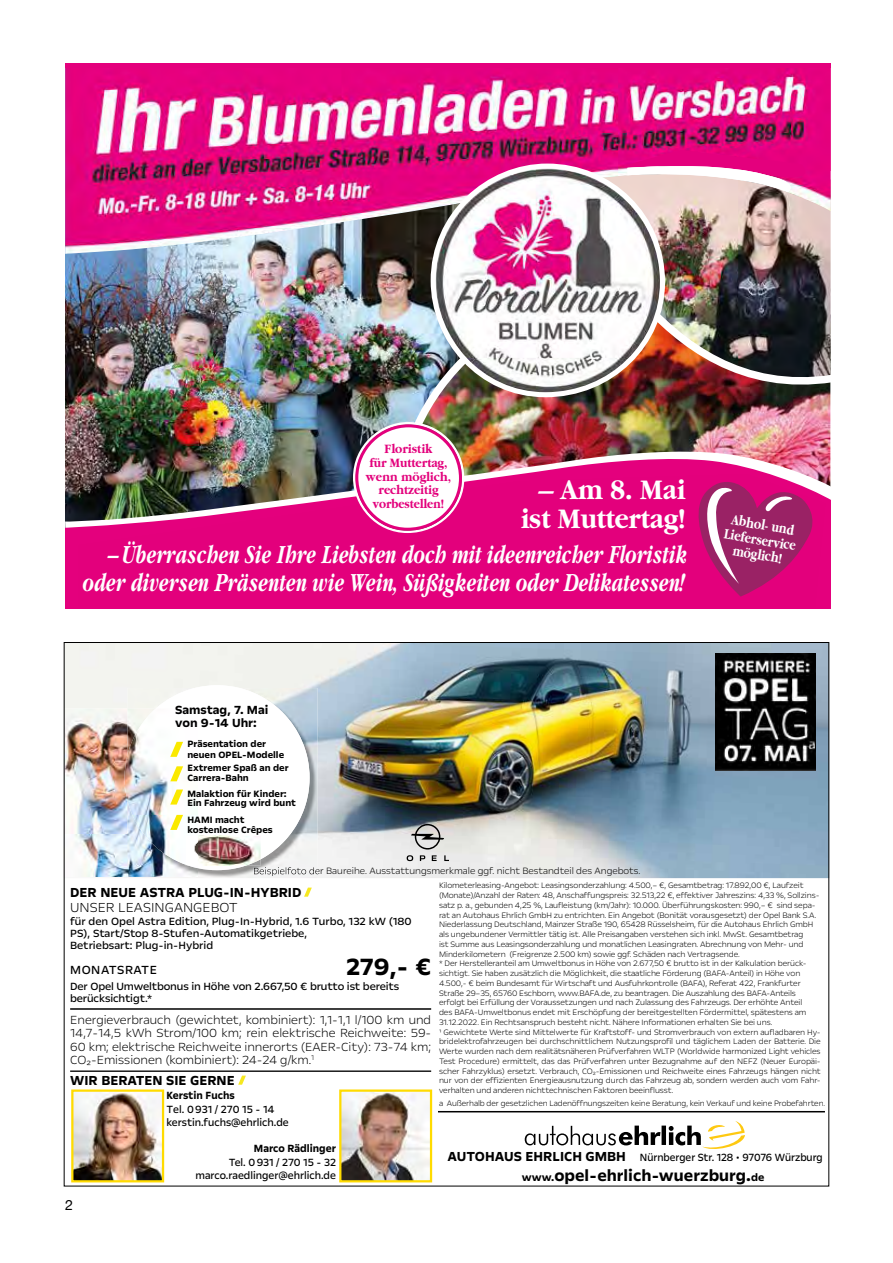
<style>
.page{position:relative;width:893px;height:1263px;background:#fff}
.page>*{position:absolute;margin:0;border:0;box-sizing:border-box;transform-origin:0 0}
.t1{font:700 29.55px/29.5px "Garamond";color:#fff;text-align:right;scale:.9 1}
.t2{font:italic 700 27.3px/28px "Garamond";color:#fff;text-align:right;scale:.7 1}
.t3{font:700 27px "Opel Next";color:#000}
.t4{font:700 18px "Opel Next";color:#000}
.t5{font:700 15px "Opel Next";color:#000}
.t6{font:700 15px/15px "Garamond";color:#fff;text-align:center;scale:.8 1}
.t7{font:300 15px "Opel Next";color:#000}
.t8{font:14.25px "Helvetica Neue";color:#000}
.t9{font:300 13.5px/13.5px "Opel Next";color:#000;text-align:justify}
.t10{font:700 13.5px/13.5px "Opel Next";color:#000}
.t11{font:13.5px "Opel Next";letter-spacing:.035em;color:#000}
.t12{font:700 13.35px/13.8px "Garamond";color:#e3007c;text-align:center;scale:.9 1}
.t13{font:12px/12px "Opel Next";color:#000}
.t14{font:12px/13.5px "Opel Next";color:#000;text-align:right;scale:.95 1}
.t15{font:12px "Opel Next";color:#000;scale:.92 1}
.t16{font:700 12px "Opel Next";color:#000;scale:.95 1}
.t17{font:700 10.5px/10.5px "Opel Next";color:#000}
.t18{font:300 10.5px "Opel Next";color:#000}
.t19{font:300 9px/9.8px "Opel Next";letter-spacing:-.01em;color:#000}
.s1{font-weight:700;font-size:15px}
.s2{font-size:12px}
</style>
<div class="page">
<img style="left:66px;top:644px;width:761px;height:234px">
<svg style="left:304px;top:887px;width:8px;height:10px"></svg>
<hr style="left:70px;top:1008px;width:361px;height:2px;background:#000">
<hr style="left:70px;top:1070px;width:361px;height:2px;background:#000">
<svg style="left:407px;top:855px;width:42px;height:6px"></svg>
<svg style="left:411px;top:824px;width:33px;height:25px"></svg>
<svg style="left:525px;top:1121px;width:220px;height:28px"></svg>
<img style="left:74px;top:1092px;width:87px;height:87px">
<div style="left:71px;top:1089px;width:93px;height:93px;border:2px solid #ffdb00"></div>
<img style="left:342px;top:1092px;width:87px;height:87px">
<div style="left:339px;top:1089px;width:93px;height:93px;border:2px solid #ffdb00"></div>
<svg style="left:238px;top:1075px;width:8px;height:10px"></svg>
<img style="left:716px;top:653px;width:100px;height:117px">
<img style="left:127px;top:688px;width:191px;height:190px">
<img style="left:254px;top:867px;width:64px;height:9px">
<div style="left:125px;top:685px;width:185px;height:185px;background:#fff;border-radius:50%"></div>
<img style="left:198px;top:836px;width:63px;height:30px">
<img style="left:66px;top:708px;width:97px;height:169px">
<img style="left:163px;top:868px;width:35px;height:9px">
<img style="left:125px;top:708px;width:58px;height:107px">
<img style="left:132px;top:815px;width:66px;height:53px">
<svg style="left:170px;top:742px;width:13px;height:15px"></svg>
<svg style="left:170px;top:766px;width:13px;height:15px"></svg>
<svg style="left:170px;top:789px;width:13px;height:15px"></svg>
<svg style="left:170px;top:815px;width:13px;height:15px"></svg>
<hr style="left:438px;top:1111px;width:387px;height:1px;background:#000">
<img style="left:65px;top:68px;width:750px;height:381px">
<img style="left:396px;top:272px;width:435px;height:177px">
<img style="left:566px;top:138px;width:265px;height:263px">
<img style="left:65px;top:456px;width:766px;height:152px">
<svg style="left:622px;top:150px;width:202px;height:42px"></svg>
<div style="left:431px;top:164px;width:234px;height:233px;background:#fff;border-radius:116px"></div>
<img style="left:436px;top:169px;width:224px;height:223px;border-radius:111px">
<hr style="left:65px;top:64px;width:766px;height:4px;background:#e4007d">
<svg style="left:79px;top:474px;width:746px;height:132px;background:#c90c72"></svg>
<img style="left:114px;top:426px;width:704px;height:171px">
<div style="left:355px;top:424px;width:107px;height:107px;border:3px solid #e3007c;border-radius:50%"></div>
<h3 class="t12" style="left:366px;top:442px;width:96px">Floristik<br>für Muttertag, wenn möglich, rechtzeitig vorbestellen!</h3>
<h1 class="t1" style="left:521px;top:474px;width:184px">– Am 8. Mai ist Muttertag!</h1>
<h2 class="t2" style="left:84px;top:541px;width:865px">– Überraschen Sie Ihre Liebsten doch mit ideenreicher Floristik oder diversen Präsenten wie Wein, Süßigkeiten oder Delikatessen!</h2>
<h3 class="t6" style="left:728px;top:511px;width:92px;rotate:10deg">Abhol- und<br>Lieferservice möglich!</h3>
<h3 class="t10" style="left:175px;top:703px;width:95px">Samstag, 7. Mai von 9-14 Uhr:</h3>
<p class="t17" style="left:187px;top:739px;width:98px">Präsentation der neuen OPEL-Modelle</p>
<p class="t17" style="left:187px;top:789px;width:110px;line-height:9.1px">Malaktion für Kinder:<br>Ein Fahrzeug wird bunt</p>
<p class="t17" style="left:187px;top:762px;width:103px">Extremer Spaß an der<br>Carrera-Bahn</p>
<p class="t17" style="left:187px;top:814px;width:87px">HAMI macht kostenlose Crêpes</p>
<p class="t18" style="left:253px;top:864px;width:389px">Beispielfoto der Baureihe. Ausstattungsmerkmale ggf. nicht Bestandteil des Angebots.</p>
<h3 class="t5" style="left:70px;top:883px;width:233px">DER NEUE ASTRA PLUG-IN-HYBRID</h3>
<h3 class="t7" style="left:70px;top:898px;width:169px">UNSER LEASINGANGEBOT</h3>
<h3 class="t13" style="left:70px;top:915px;width:343px">für den Opel Astra Edition, Plug-In-Hybrid, 1.6 Turbo, 132 kW (180<br>PS), Start/Stop 8-Stufen-Automatikgetriebe,<br>Betriebsart: Plug-in-Hybrid</h3>
<h3 class="t11" style="left:70px;top:961px;width:88px">MONATSRATE</h3>
<h3 class="t3" style="left:346px;top:950px;width:87px">279,- €</h3>
<h3 class="t13" style="left:70px;top:980px;width:331px">Der Opel Umweltbonus in Höhe von 2.667,50 € brutto ist bereits berücksichtigt.*</h3>
<p class="t9" style="left:70px;top:1012px;width:363px">Energieverbrauch (gewichtet, kombiniert): 1,1-1,1 l/100 km und 14,7-14,5 kWh Strom/100 km; rein elektrische Reichweite: 59- 60 km; elektrische Reichweite innerorts (EAER-City): 73-74 km; CO2-Emissionen (kombiniert): 24-24 g/km.<sup>1</sup></p>
<h3 class="t5" style="left:70px;top:1071px;width:166px">WIR BERATEN SIE GERNE</h3>
<h3 class="t16" style="left:166px;top:1088px;width:73px">Kerstin Fuchs</h3>
<h3 class="t14" style="left:166px;top:1102px;width:130px;text-align:left">Tel. 0 931 / 270 15 - 14 kerstin.fuchs@ehrlich.de</h3>
<h3 class="t8" style="left:65px;top:1194px;width:9px">2</h3>
<h3 class="t16" style="left:254px;top:1141px;width:88px">Marco Rädlinger</h3>
<h3 class="t14" style="left:196px;top:1155px;width:149px">Tel. 0 931 / 270 15 - 32 marco.raedlinger@ehrlich.de</h3>
<p class="t19" style="left:439px;top:880px;width:383px">Kilometerleasing-Angebot: Leasingsonderzahlung: 4.500,– €, Gesamtbetrag: 17.892,00 €, Laufzeit (Monate)/Anzahl der Raten: 48, Anschaffungspreis: 32.513,22 €, effektiver Jahreszins: 4,33 %, Sollzins&shy;satz p. a., gebunden 4,25 %, Laufleistung (km/Jahr): 10.000. Überführungskosten: 990,– € sind sepa&shy;rat an Autohaus Ehrlich GmbH zu entrichten. Ein Angebot (Bonität vorausgesetzt) der Opel Bank S.A.<br>Niederlassung Deutschland, Mainzer Straße 190, 65428 Rüsselsheim, für die Autohaus Ehrlich GmbH als unge bundener Vermittler tätig ist. Alle Preisangaben verstehen sich inkl. MwSt. Gesamt betrag<br>ist Summe aus Leasingsonderzahlung und monatlichen Leasingraten. Ab rechnung von Mehr- und Minderkilometern (Freigrenze 2.500 km) sowie ggf. Schäden nach Vertragsende.<br>* Der Herstelleranteil am Umweltbonus in Höhe von 2.677,50 € brutto ist in der Kalkulation berück&shy;sichtigt. Sie haben zusätzlich die Möglichkeit, die staatliche Förderung (BAFA-Anteil) in Höhe von 4.500,- € beim Bundesamt für Wirtschaft und Ausfuhrkontrolle (BAFA), Referat 422, Frankfurter Straße 29–35, 65760 Eschborn, www.BAFA.de, zu beantragen. Die Auszahlung des BAFA-Anteils erfolgt bei Erfüllung der Voraussetzungen und nach Zulassung des Fahrzeugs. Der erhöhte Anteil<br>des BAFA-Umweltbonus endet mit Erschöpfung der bereitgestellten Fördermittel, spätestens am 31.12.2022. Ein Rechtsanspruch besteht nicht. Nähere Informationen erhalten Sie bei uns.<br>1 Gewichtete Werte sind Mittelwerte für Kraftstoff- und Stromverbrauch von extern aufladbaren Hy&shy;bridelektrofahrzeugen bei durchschnittlichem Nutzungsprofil und täglichem Laden der Batterie. Die Werte wurden nach dem realitätsnäheren Prüfverfahren WLTP (Worldwide harmonized Light vehicles Test Procedure) ermittelt, das das Prüfverfahren unter Bezugnahme auf den NEFZ (Neuer Europäi&shy;scher Fahrzyklus) ersetzt. Verbrauch, CO2-Emissionen und Reichweite eines Fahrzeugs hängen nicht nur von der effizienten Energieausnutzung durch das Fahrzeug ab, sondern werden auch vom Fahr&shy;verhalten und anderen nichttechnischen Faktoren beeinflusst.</p>
<p class="t19" style="left:439px;top:1098px;width:388px">a Außerhalb der gesetzlichen Ladenöffnungszeiten keine Beratung, kein Verkauf und keine Probefahrten.</p>
<h3 class="t15" style="left:448px;top:1150px;width:409px"><span class="s1">AUTOHAUS EHRLICH GMBH</span> Nürnberger Str. 128 • 97076 Würzburg</h3>
<h3 class="t4" style="left:522px;top:1164px;width:244px"><span class="s2">www.</span>opel-ehrlich-wuerzburg.<span class="s2">de</span></h3>
</div>
